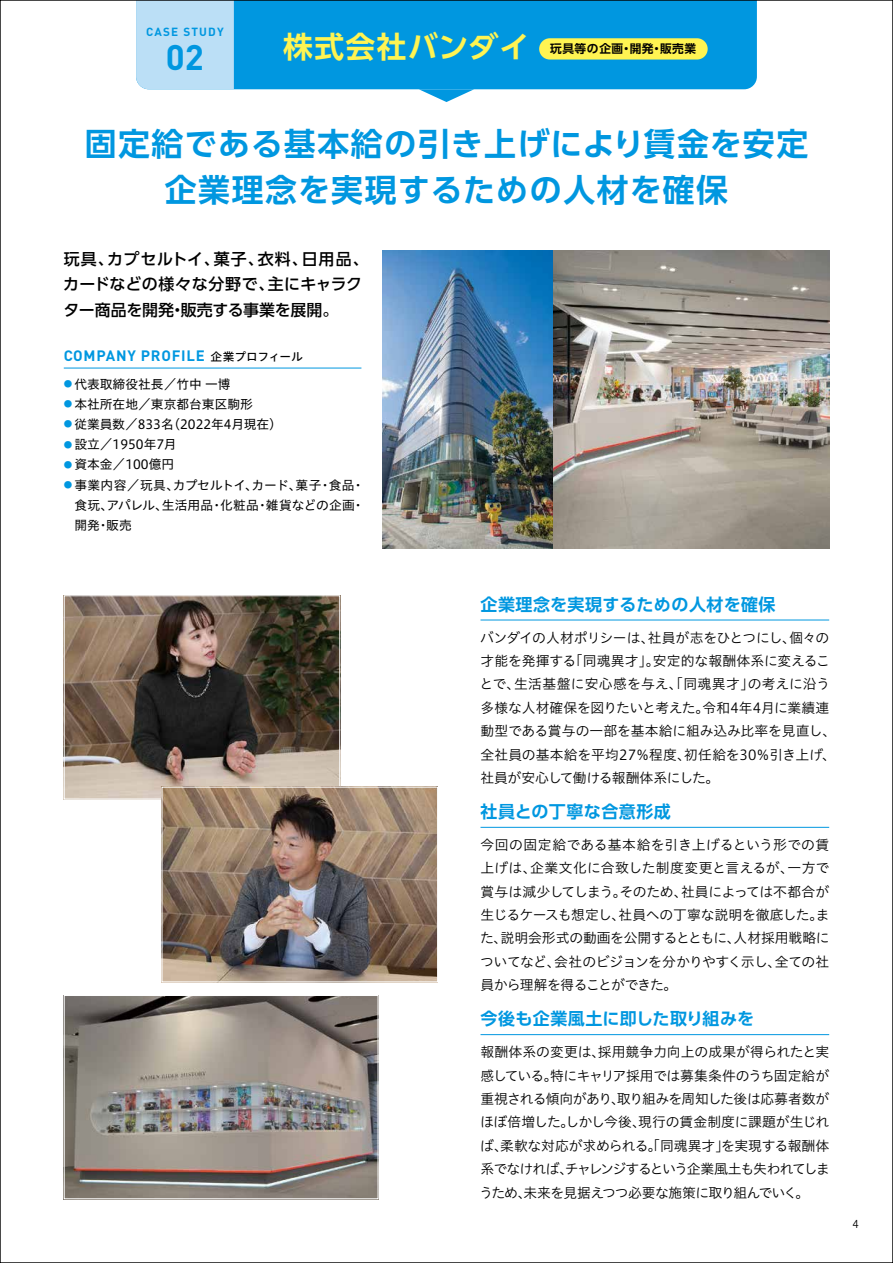
<style>
.page{position:relative;width:893px;height:1263px;background:#fff}
.page>*{position:absolute;margin:0;border:0;box-sizing:border-box;transform-origin:0 0}
.t1{font:700 35.1px "DIN";color:#0097e0}
.t2{font:700 31.95px/46.8px "UD Shin Go Pro De";letter-spacing:.045em;color:#0097e0;text-align:center}
.t3{font:700 29.7px "UD Shin Go Pro De";letter-spacing:.045em;color:#fff452}
.t4{font:700 16.95px "UD Shin Go Pro De";letter-spacing:.025em;color:#0097e0}
.t5{font:500 15.9px/25.5px "UD Shin Go Pro";color:#000}
.t6{font:700 14.85px "DIN";letter-spacing:.05em;color:#0097e0}
.t7{font:13.8px/23.4px "Hiragino UD Sans Std W3";letter-spacing:-.015em;color:#000;text-align:justify}
.t8{font:12.75px/20.2px "Hiragino UD Sans Std W4";color:#000;text-align:justify}
.t9{font:700 11.7px "UD Shin Go Pro De";letter-spacing:.05em;color:#000}
.t10{font:700 11.7px "DIN";letter-spacing:.1em;color:#0097e0}
.t11{font:10.65px "Hiragino UD Sans Std W3";color:#000}
.s1{font-family:"Hiragino UD Sans Std W5";font-weight:400;font-size:11.7px;color:#000}
.s2{font-size:8.55px;color:#0097e0}
</style>
<div class="page">
<img style="left:66px;top:997px;width:310px;height:200px">
<div style="left:64px;top:995px;width:314px;height:204px;border:1px solid #fff"></div>
<img style="left:66px;top:597px;width:272px;height:200px">
<div style="left:64px;top:595px;width:276px;height:204px;border:1px solid #fff"></div>
<div style="left:234px;top:2px;width:523px;height:87px;background:#0097e0"></div>
<div style="left:136px;top:2px;width:98px;height:87px;background:#bbdff6"></div>
<svg style="left:419px;top:89px;width:55px;height:13px"></svg>
<hr style="left:64px;top:368px;width:297px;height:1px;background:#0097e0">
<img style="left:553px;top:251px;width:276px;height:298px">
<div style="left:539px;top:38px;width:169px;height:22px;background:#fff452;border-radius:11px"></div>
<hr style="left:480px;top:620px;width:349px;height:1px;background:#0097e0">
<hr style="left:480px;top:827px;width:349px;height:1px;background:#0097e0">
<hr style="left:480px;top:1034px;width:349px;height:1px;background:#0097e0">
<img style="left:383px;top:251px;width:170px;height:298px">
<img style="left:164px;top:789px;width:272px;height:191px">
<div style="left:162px;top:787px;width:276px;height:195px;border:1px solid #fff"></div>
<p class="t10" style="left:146px;top:23px;width:79px">CASE STUDY</p>
<h1 class="t1" style="left:166px;top:34px;width:40px">02</h1>
<h3 class="t3" style="left:283px;top:23px;width:247px">株式会社バンダイ</h3>
<p class="t9" style="left:550px;top:39px;width:148px">玩具等の企画・開発・販売業</p>
<h2 class="t2" style="left:85px;top:119px;width:725px">固定給である基本給の引き上げにより賃金を安定企業理念を実現するための人材を確保</h2>
<p class="t5" style="left:63px;top:246px;width:307px">玩具、カプセルトイ、菓子、衣料、日用品、カードなどの様々な分野で、主にキャラクター商品を開発・販売する事業を展開。</p>
<p class="t6" style="left:64px;top:346px;width:240px">COMPANY PROFILE <span class="s1">企業プロフィール</span></p>
<p class="t8" style="left:64px;top:373px;width:168px"><span class="s2">●</span> 代表取締役社長／竹中 一博</p>
<p class="t8" style="left:64px;top:393px;width:191px"><span class="s2">●</span> 本社所在地／東京都台東区駒形</p>
<p class="t8" style="left:64px;top:413px;width:220px"><span class="s2">●</span> 従業員数／833名（2022年4月現在）</p>
<p class="t8" style="left:64px;top:434px;width:114px"><span class="s2">●</span> 設立／1950年7月</p>
<p class="t8" style="left:64px;top:454px;width:112px"><span class="s2">●</span> 資本金／100億円</p>
<p class="t8" style="left:74px;top:474px;width:292px;text-indent:-11px"><span class="s2">●</span> 事業内容／玩具、カプセルトイ、カード、菓子・食品・食玩、アパレル、生活用品・化粧品・雑貨などの企画・開発・販売</p>
<p class="t4" style="left:480px;top:591px;width:296px">企業理念を実現するための人材を確保</p>
<p class="t7" style="left:480px;top:625px;width:358px;text-align:left">バンダイの人材ポリシーは、社員が志をひとつにし、個々の才能を発揮する「同魂異才」。安定的な報酬体系に変えることで、生活基盤に安心感を与え、「同魂異才」の考えに沿う多様な人材確保を図りたいと考えた。令和4年4月に業績連動型である賞与の一部を基本給に組み込み比率を見直し、全社員の基本給を平均27％程度、初任給を30％引き上げ、社員が安心して働ける報酬体系にした。</p>
<p class="t4" style="left:480px;top:798px;width:192px">社員との丁寧な合意形成</p>
<p class="t7" style="left:480px;top:832px;width:351px">今回の固定給である基本給を引き上げるという形での賃上げは、企業文化に合致した制度変更と言えるが、一方で賞与は減少してしまう。そのため、社員によっては不都合が生じるケースも想定し、社員への丁寧な説明を徹底した。また、説明会形式の動画を公開するとともに、人材採用戦略についてなど、会社のビジョンを分かりやすく示し、全ての社員から理解を得ることができた。</p>
<p class="t4" style="left:480px;top:1005px;width:275px">今後も企業風土に即した取り組みを</p>
<p class="t7" style="left:479px;top:1039px;width:352px">報酬体系の変更は、採用競争力向上の成果が得られたと実感している。特にキャリア採用では募集条件のうち固定給が重視される傾向があり、取り組みを周知した後は応募者数がほぼ倍増した。しかし今後、現行の賃金制度に課題が生じれば、柔軟な対応が求められる。「同魂異才」を実現する報酬体系でなければ、チャレンジするという企業風土も失われてしまうため、未来を見据えつつ必要な施策に取り組んでいく。</p>
<p class="t11" style="left:852px;top:1215px;width:8px">4</p>
</div>
